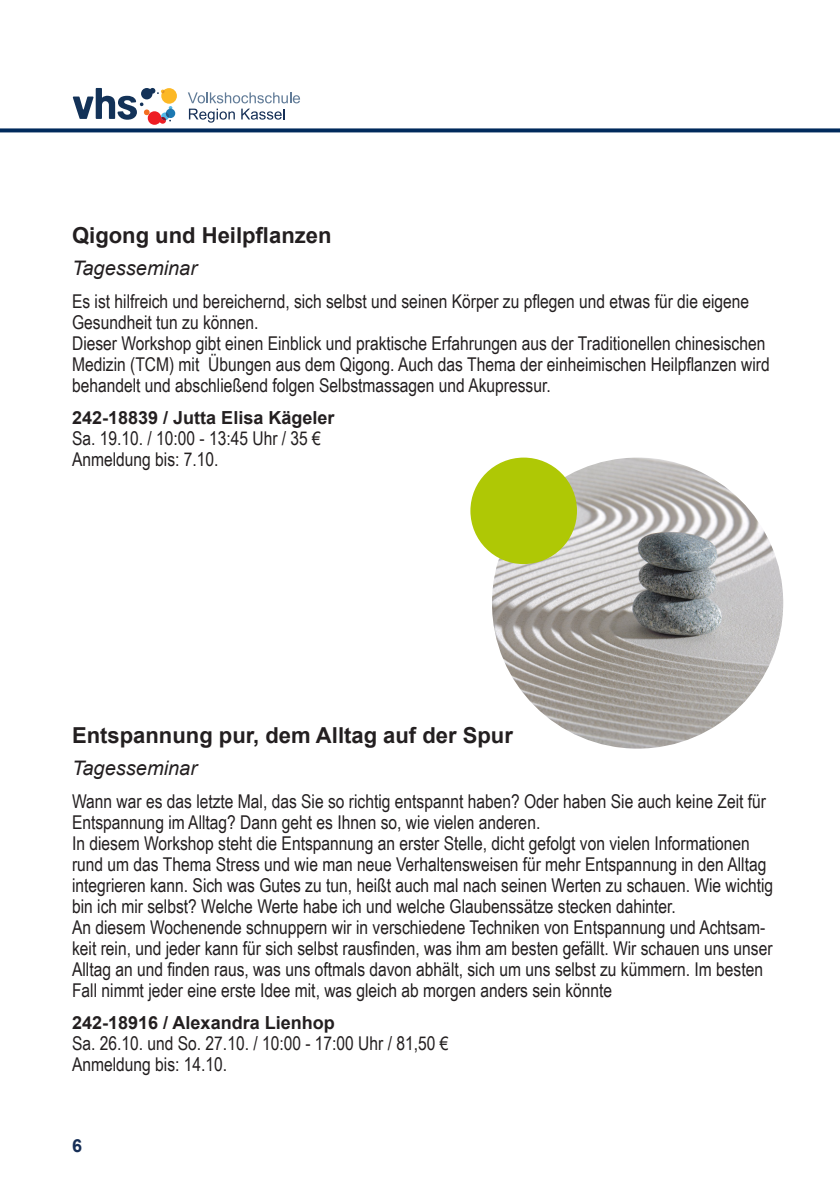
<style>
.page{position:relative;width:840px;height:1191px;background:#fff}
.page>*{position:absolute;margin:0;border:0;box-sizing:border-box;transform-origin:0 0}
.t1{font:700 22px "Arial";color:#231f20}
.t2{font:italic 20px "Arial";color:#231f20}
.t3{font:19px/21px "Arial Narrow";color:#231f20}
.t4{font:700 18px "Arial";color:#231f20}
.t5{font:700 18px "Arial";color:#172f57}
</style>
<div class="page">
<svg style="left:73px;top:88px;width:104px;height:37px"></svg>
<svg style="left:188px;top:92px;width:112px;height:11px"></svg>
<svg style="left:189px;top:109px;width:46px;height:14px"></svg>
<svg style="left:241px;top:109px;width:43px;height:11px"></svg>
<img style="left:491px;top:457px;width:291px;height:291px;border-radius:145px">
<div style="left:470px;top:457px;width:106px;height:107px;background:#afc805;border-radius:50%"></div>
<svg style="left:0;top:128px;width:839px;height:4px;background:#1c416d"></svg>
<p class="t1" style="left:72px;top:220px;width:261px">Qigong und Heilpflanzen</p>
<p class="t2" style="left:72px;top:255px;width:126px">Tagesseminar</p>
<p class="t3" style="left:72px;top:290px;width:698px">Es ist hilfreich und bereichernd, sich selbst und seinen Körper zu pflegen und etwas für die eigene Gesundheit tun zu können.<br>Dieser Workshop gibt einen Einblick und praktische Erfahrungen aus der Traditionellen chinesischen Medizin (TCM) mit Übungen aus dem Qigong. Auch das Thema der einheimischen Heilpflanzen wird behandelt und abschließend folgen Selbstmassagen und Akupressur.</p>
<p class="t4" style="left:72px;top:405px;width:264px">242-18839 / Jutta Elisa Kägeler</p>
<p class="t3" style="left:72px;top:427px;width:250px">Sa. 19.10. / 10:00 - 13:45 Uhr / 35 €<br>Anmeldung bis: 7.10.</p>
<p class="t1" style="left:72px;top:719px;width:442px">Entspannung pur, dem Alltag auf der Spur</p>
<p class="t2" style="left:72px;top:755px;width:126px">Tagesseminar</p>
<p class="t3" style="left:72px;top:789px;width:702px">Wann war es das letzte Mal, das Sie so richtig entspannt haben? Oder haben Sie auch keine Zeit für Entspannung im Alltag? Dann geht es Ihnen so, wie vielen anderen.<br>In diesem Workshop steht die Entspannung an erster Stelle, dicht gefolgt von vielen Informationen rund um das Thema Stress und wie man neue Verhaltensweisen für mehr Entspannung in den Alltag integrieren kann. Sich was Gutes zu tun, heißt auch mal nach seinen Werten zu schauen. Wie wichtig bin ich mir selbst? Welche Werte habe ich und welche Glaubenssätze stecken dahinter.<br>An diesem Wochenende schnuppern wir in verschiedene Techniken von Entspannung und Achtsam&shy;keit rein, und jeder kann für sich selbst rausfinden, was ihm am besten gefällt. Wir schauen uns unser Alltag an und finden raus, was uns oftmals davon abhält, sich um uns selbst zu kümmern. Im besten Fall nimmt jeder eine erste Idee mit, was gleich ab morgen anders sein könnte</p>
<p class="t4" style="left:72px;top:1010px;width:264px">242-18916 / Alexandra Lienhop</p>
<p class="t3" style="left:72px;top:1032px;width:377px">Sa. 26.10. und So. 27.10. / 10:00 - 17:00 Uhr / 81,50 €<br>Anmeldung bis: 14.10.</p>
<p class="t5" style="left:72px;top:1133px;width:12px">6</p>
</div>
